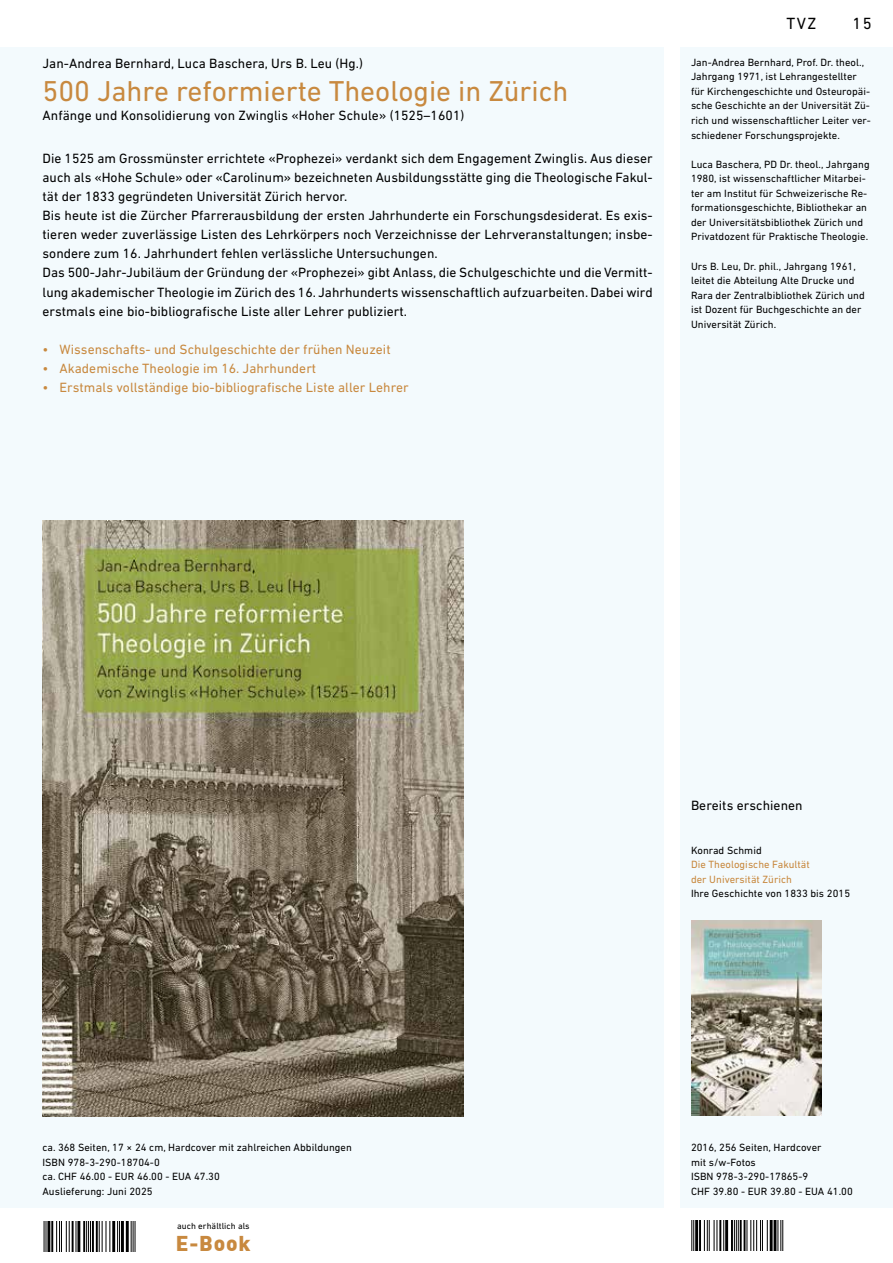
<style>
.page{position:relative;width:893px;height:1263px;background:#fff}
.page>*{position:absolute;margin:0;border:0;box-sizing:border-box;transform-origin:0 0}
.t1{font:29.25px "DIN Next LT Pro";color:#c8893f}
.t2{font:900 21px "DIN";color:#c8893f}
.t3{font:16.5px "DIN Next LT Pro";color:#000}
.t4{font:13.65px/19px "DIN Next LT Pro";letter-spacing:.005em;color:#000}
.t5{font:13.65px "DIN Next LT Pro";letter-spacing:.005em;color:#c8893f}
.t6{font:10.65px/14.5px "DIN Next LT Pro";letter-spacing:.005em;color:#000}
.t7{font:10.65px/14.5px "DIN Next LT Pro";letter-spacing:.005em;color:#c8893f}
.t8{font:9px "DIN Next LT Pro";letter-spacing:.005em;color:#000}
</style>
<div class="page">
<div style="left:0;top:47px;width:663px;height:1161px;background:#f3fafd"></div>
<div style="left:680px;top:47px;width:213px;height:1161px;background:#f3fafd"></div>
<hr style="left:691px;top:1220px;width:1px;height:30px;background:#000">
<hr style="left:693px;top:1220px;width:1px;height:30px;background:#000">
<hr style="left:695px;top:1220px;width:3px;height:30px;background:#000">
<hr style="left:699px;top:1220px;width:2px;height:30px;background:#000">
<hr style="left:704px;top:1220px;width:1px;height:30px;background:#000">
<hr style="left:707px;top:1220px;width:1px;height:30px;background:#000">
<hr style="left:709px;top:1220px;width:1px;height:30px;background:#000">
<hr style="left:714px;top:1220px;width:1px;height:30px;background:#000">
<hr style="left:716px;top:1220px;width:1px;height:30px;background:#000">
<hr style="left:719px;top:1220px;width:2px;height:30px;background:#000">
<hr style="left:723px;top:1220px;width:1px;height:30px;background:#000">
<hr style="left:725px;top:1220px;width:3px;height:30px;background:#000">
<hr style="left:731px;top:1220px;width:2px;height:30px;background:#000">
<hr style="left:734px;top:1220px;width:1px;height:30px;background:#000">
<hr style="left:736px;top:1220px;width:1px;height:30px;background:#000">
<hr style="left:738px;top:1220px;width:1px;height:30px;background:#000">
<hr style="left:740px;top:1220px;width:2px;height:30px;background:#000">
<hr style="left:744px;top:1220px;width:1px;height:30px;background:#000">
<hr style="left:746px;top:1220px;width:1px;height:30px;background:#000">
<hr style="left:750px;top:1220px;width:1px;height:30px;background:#000">
<hr style="left:753px;top:1220px;width:1px;height:30px;background:#000">
<hr style="left:756px;top:1220px;width:1px;height:30px;background:#000">
<hr style="left:760px;top:1220px;width:1px;height:30px;background:#000">
<hr style="left:762px;top:1220px;width:1px;height:30px;background:#000">
<hr style="left:767px;top:1220px;width:1px;height:30px;background:#000">
<hr style="left:770px;top:1220px;width:3px;height:30px;background:#000">
<hr style="left:774px;top:1220px;width:2px;height:30px;background:#000">
<hr style="left:777px;top:1220px;width:1px;height:30px;background:#000">
<hr style="left:780px;top:1220px;width:1px;height:30px;background:#000">
<hr style="left:782px;top:1220px;width:1px;height:30px;background:#000">
<svg style="left:43px;top:1221px;width:92px;height:30px"></svg>
<hr style="left:44px;top:1221px;width:1px;height:30px;background:#000">
<hr style="left:46px;top:1221px;width:1px;height:30px;background:#000">
<hr style="left:47px;top:1221px;width:3px;height:30px;background:#000">
<hr style="left:51px;top:1221px;width:2px;height:30px;background:#000">
<hr style="left:56px;top:1221px;width:1px;height:30px;background:#000">
<hr style="left:59px;top:1221px;width:1px;height:30px;background:#000">
<hr style="left:61px;top:1221px;width:1px;height:30px;background:#000">
<hr style="left:66px;top:1221px;width:1px;height:30px;background:#000">
<hr style="left:69px;top:1221px;width:1px;height:30px;background:#000">
<hr style="left:72px;top:1221px;width:2px;height:30px;background:#000">
<hr style="left:76px;top:1221px;width:1px;height:30px;background:#000">
<hr style="left:77px;top:1221px;width:3px;height:30px;background:#000">
<hr style="left:83px;top:1221px;width:2px;height:30px;background:#000">
<hr style="left:86px;top:1221px;width:1px;height:30px;background:#000">
<hr style="left:88px;top:1221px;width:1px;height:30px;background:#000">
<hr style="left:90px;top:1221px;width:1px;height:30px;background:#000">
<hr style="left:92px;top:1221px;width:2px;height:30px;background:#000">
<hr style="left:96px;top:1221px;width:2px;height:30px;background:#000">
<hr style="left:99px;top:1221px;width:1px;height:30px;background:#000">
<hr style="left:102px;top:1221px;width:1px;height:30px;background:#000">
<hr style="left:106px;top:1221px;width:1px;height:30px;background:#000">
<hr style="left:109px;top:1221px;width:1px;height:30px;background:#000">
<hr style="left:112px;top:1221px;width:3px;height:30px;background:#000">
<hr style="left:117px;top:1221px;width:1px;height:30px;background:#000">
<hr style="left:119px;top:1221px;width:1px;height:30px;background:#000">
<hr style="left:121px;top:1221px;width:3px;height:30px;background:#000">
<hr style="left:126px;top:1221px;width:3px;height:30px;background:#000">
<hr style="left:131px;top:1221px;width:1px;height:30px;background:#000">
<hr style="left:133px;top:1221px;width:1px;height:30px;background:#000">
<hr style="left:135px;top:1221px;width:1px;height:30px;background:#000">
<img style="left:691px;top:921px;width:131px;height:195px">
<img style="left:43px;top:521px;width:420px;height:595px">
<p class="t4" style="left:43px;top:54px;width:322px">Jan-Andrea Bernhard, Luca Baschera, Urs B. Leu (Hg.)</p>
<h1 class="t1" style="left:43px;top:74px;width:527px">500 Jahre reformierte Theologie in Zürich</h1>
<p class="t4" style="left:43px;top:106px;width:423px">Anfänge und Konsolidierung von Zwinglis «Hoher Schule» (1525–1601)</p>
<p class="t4" style="left:43px;top:149px;width:612px">Die 1525 am Grossmünster errichtete «Prophezei» verdankt sich dem Engagement Zwinglis. Aus dieser auch als «Hohe Schule» oder «Carolinum» bezeichneten Ausbildungsstätte ging die Theologische Fakul&shy;tät der 1833 gegründeten Universität Zürich hervor.<br>Bis heute ist die Zürcher Pfarrerausbildung der ersten Jahrhunderte ein Forschungsdesiderat. Es exis&shy;tieren weder zuverlässige Listen des Lehrkörpers noch Verzeichnisse der Lehrveranstaltungen; insbe&shy;sondere zum 16. Jahrhundert fehlen verlässliche Untersuchungen.<br>Das 500-Jahr-Jubiläum der Gründung der «Prophezei» gibt Anlass, die Schulgeschichte und die Vermitt&shy;lung akademischer Theologie im Zürich des 16. Jahrhunderts wissenschaftlich aufzuarbeiten. Dabei wird erstmals eine bio-bibliografische Liste aller Lehrer publiziert.</p>
<p class="t5" style="left:43px;top:341px;width:350px">• Wissenschafts- und Schulgeschichte der frühen Neuzeit</p>
<p class="t5" style="left:43px;top:360px;width:275px">• Akademische Theologie im 16. Jahrhundert</p>
<p class="t5" style="left:43px;top:379px;width:368px">• Erstmals vollständige bio-bibliografische Liste aller Lehrer</p>
<p class="t3" style="left:786px;top:14px;width:31px">TVZ</p>
<p class="t3" style="left:853px;top:14px;width:21px">15</p>
<p class="t6" style="left:691px;top:55px;width:181px">Jan-Andrea Bernhard, Prof. Dr. theol., Jahrgang 1971, ist Lehrangestellter für Kirchengeschichte und Osteuropäi&shy;sche Geschichte an der Universität Zü&shy;rich und wissenschaftlicher Leiter ver&shy;schiedener Forschungsprojekte.</p>
<p class="t6" style="left:691px;top:157px;width:180px">Luca Baschera, PD Dr. theol., Jahrgang 1980, ist wissenschaftlicher Mitarbei&shy;ter am Institut für Schweizerische Re&shy;formationsgeschichte, Bibliothekar an der Universitätsbibliothek Zürich und Privatdozent für Praktische Theologie.</p>
<p class="t6" style="left:691px;top:258px;width:175px">Urs B. Leu, Dr. phil., Jahrgang 1961, leitet die Abteilung Alte Drucke und Rara der Zentralbibliothek Zürich und ist Dozent für Buchgeschichte an der Universität Zürich.</p>
<p class="t6" style="left:43px;top:1140px;width:311px">ca. 368 Seiten, 17 × 24 cm, Hardcover mit zahlreichen Abbildungen ISBN 978-3-290-18704-0<br>ca. CHF 46.00 - EUR 46.00 - EUA 47.30<br>Auslieferung: Juni 2025</p>
<p class="t8" style="left:177px;top:1221px;width:74px">auch erhältlich als</p>
<h2 class="t2" style="left:176px;top:1230px;width:76px">E-Book</h2>
<p class="t4" style="left:691px;top:796px;width:113px">Bereits erschienen</p>
<p class="t6" style="left:691px;top:842px;width:72px">Konrad Schmid</p>
<p class="t7" style="left:691px;top:857px;width:120px">Die Theologische Fakultät der Universität Zürich</p>
<p class="t6" style="left:691px;top:886px;width:161px">Ihre Geschichte von 1833 bis 2015</p>
<p class="t6" style="left:691px;top:1140px;width:163px">2016, 256 Seiten, Hardcover<br>mit s/w-Fotos<br>ISBN 978-3-290-17865-9<br>CHF 39.80 - EUR 39.80 - EUA 41.00</p>
</div>
